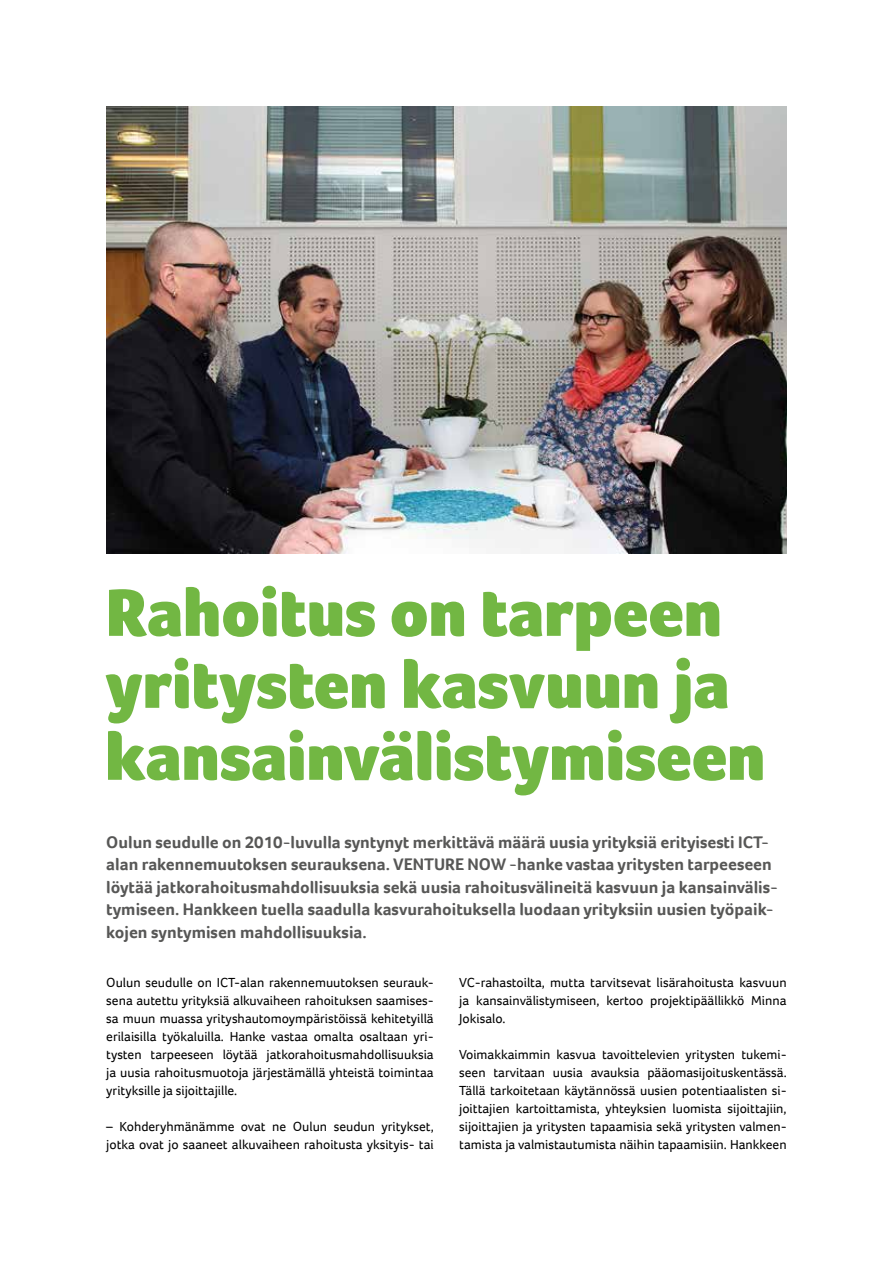
<style>
.page{position:relative;width:893px;height:1263px;background:#fff}
.page>*{position:absolute;margin:0;border:0;box-sizing:border-box;transform-origin:0 0}
.t1{font:900 69px/72px "Foco";color:#72b743}
.t2{font:700 17.25px/22.5px "Foco";color:#575756}
.t3{font:13.5px/18px "Foco";color:#000;text-align:justify}
</style>
<div class="page">
<img style="left:106px;top:106px;width:681px;height:447px">
<h1 class="t1" style="left:105px;top:576px;width:662px">Rahoitus on tarpeen yritysten kasvuun ja kansainvälistymiseen</h1>
<p class="t2" style="left:106px;top:831px;width:673px">Oulun seudulle on 2010-luvulla syntynyt merkittävä määrä uusia yrityksiä erityisesti ICT&shy;alan rakennemuutoksen seurauksena. VENTURE NOW -hanke vastaa yritysten tarpeeseen löytää jatkorahoitusmahdollisuuksia sekä uusia rahoitusvälineitä kasvuun ja kansainvälis&shy;tymiseen. Hankkeen tuella saadulla kasvurahoituksella luodaan yrityksiin uusien työpaik&shy;kojen syntymisen mahdollisuuksia.</p>
<p class="t3" style="left:106px;top:973px;width:329px">Oulun seudulle on ICT-alan rakennemuutoksen seurauk&shy;sena autettu yrityksiä alkuvaiheen rahoituksen saamises&shy;sa muun muassa yrityshautomoympäristöissä kehitetyillä erilaisilla työkaluilla. Hanke vastaa omalta osaltaan yri&shy;tysten tarpeeseen löytää jatkorahoitusmahdollisuuksia ja uusia rahoitusmuotoja järjestämällä yhteistä toimintaa yrityksille ja sijoittajille.</p>
<p class="t3" style="left:106px;top:1117px;width:329px">– Kohderyhmänämme ovat ne Oulun seudun yritykset, jotka ovat jo saaneet alkuvaiheen rahoitusta yksityis- tai</p>
<p class="t3" style="left:459px;top:973px;width:329px">VC-rahastoilta, mutta tarvitsevat lisärahoitusta kasvuun ja kansainvälistymiseen, kertoo projektipäällikkö Minna Jokisalo.</p>
<p class="t3" style="left:459px;top:1045px;width:329px">Voimakkaimmin kasvua tavoittelevien yritysten tukemi&shy;seen tarvitaan uusia avauksia pääomasijoituskentässä.<br>Tällä tarkoitetaan käytännössä uusien potentiaalisten si&shy;joittajien kartoittamista, yhteyksien luomista sijoittajiin, sijoittajien ja yritysten tapaamisia sekä yritysten valmen&shy;tamista ja valmistautumista näihin tapaamisiin. Hankkeen</p>
</div>
